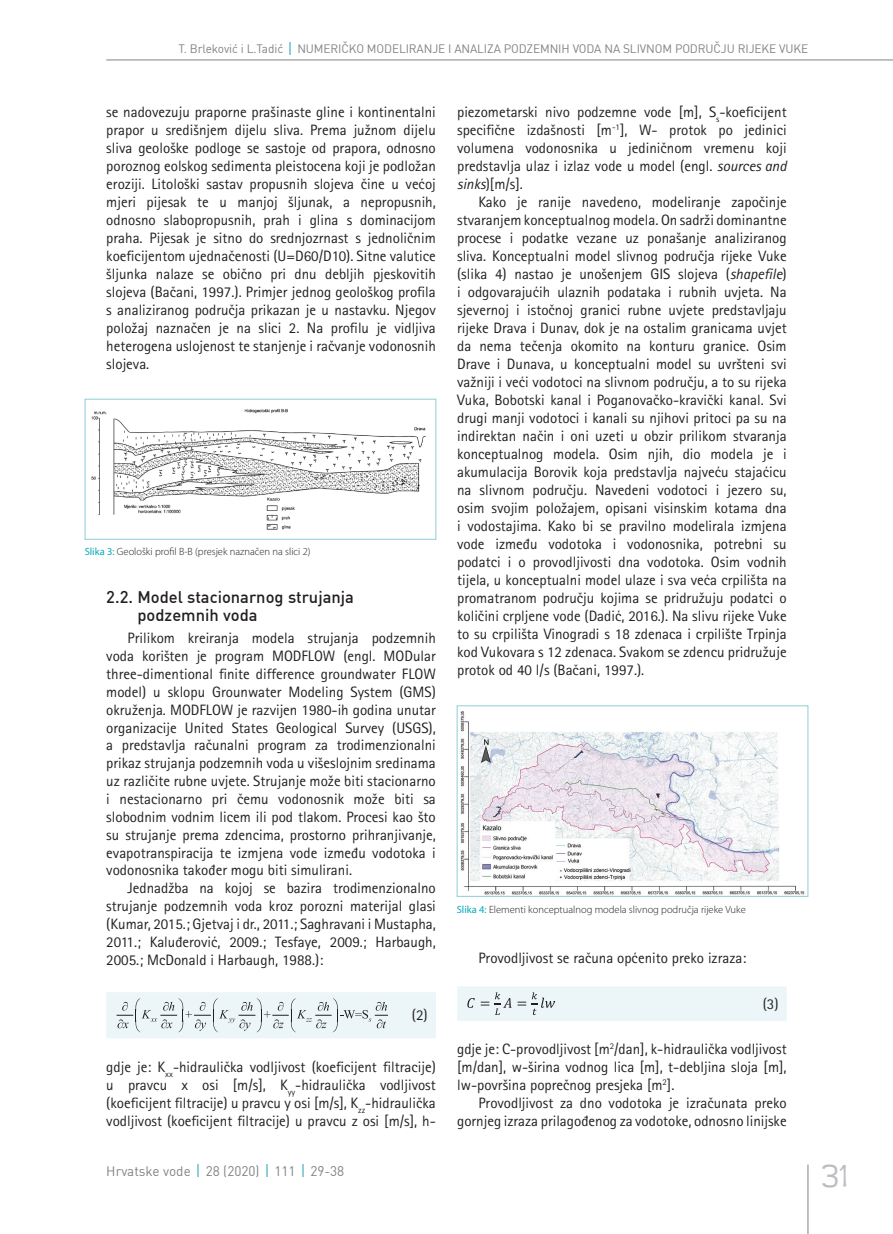
<style>
.page{position:relative;width:893px;height:1234px;background:#fff}
.page>*{position:absolute;margin:0;border:0;box-sizing:border-box;transform-origin:0 0}
.t1{font:300 36px "Teen";color:#bcbdc0}
.NASLOV_1_1{font:700 16.5px/18px "DINLT";color:#231f20}
.OSNOVNI_TEKST_10-12{font:15px/18px "Rotis Sans Serifklemy";color:#231f20;text-align:justify}
.t2{font:13.5px "DIN";color:#808285}
.t3{font:12px "DIN";letter-spacing:-.01em;color:#808285}
.TABLICA{font:300 10.5px "Myriad Pro";color:#231f20}
.s1{font-weight:400;color:#07aab9}
.s2{font-style:italic}
</style>
<div class="page">
<hr style="left:808px;top:1164px;width:1px;height:69px;background:#808285">
<hr style="left:106px;top:60px;width:787px;height:1px;background:#808285">
<svg style="left:198px;top:1164px;width:1px;height:12px"></svg>
<svg style="left:266px;top:1164px;width:2px;height:12px"></svg>
<svg style="left:302px;top:1164px;width:2px;height:12px"></svg>
<svg style="left:290px;top:42px;width:1px;height:12px"></svg>
<svg style="left:106px;top:992px;width:330px;height:46px;background:#e3ecee"></svg>
<div style="left:457px;top:986px;width:330px;height:34px;background:#ecf6f8"></div>
<img style="left:91px;top:408px;width:335px;height:122px">
<div style="left:85px;top:399px;width:351px;height:140px;border:1px solid #90cdd7"></div>
<img style="left:460px;top:711px;width:345px;height:183px">
<div style="left:457px;top:705px;width:351px;height:191px;border:1px solid #90cdd7"></div>
<p class="t3" style="left:178px;top:41px;width:631px">T. Brleković i L.Tadić NUMERIČKO MODELIRANJE I ANALIZA PODZEMNIH VODA NA SLIVNOM PODRUČJU RIJEKE VUKE</p>
<p class="OSNOVNI_TEKST_10-12" style="left:106px;top:102px;width:331px">se nadovezuju praporne prašinaste gline i kontinentalni prapor u središnjem dijelu sliva. Prema južnom dijelu sliva geološke podloge se sastoje od prapora, odnosno poroznog eolskog sedimenta pleistocena koji je podložan eroziji. Litološki sastav propusnih slojeva čine u većoj mjeri pijesak te u manjoj šljunak, a nepropusnih, odnosno slabopropusnih, prah i glina s dominacijom praha. Pijesak je sitno do srednjozrnast s jednoličnim koeficijentom ujednačenosti (U=D60/D10). Sitne valutice šljunka nalaze se obično pri dnu debljih pjeskovitih slojeva (Bačani, 1997.). Primjer jednog geološkog profila s analiziranog područja prikazan je u nastavku. Njegov položaj naznačen je na slici 2. Na profilu je vidljiva heterogena uslojenost te stanjenje i račvanje vodonosnih slojeva.</p>
<p class="TABLICA" style="left:85px;top:544px;width:227px"><span class="s1">Slika 3:</span> Geološki profil B-B (presjek naznačen na slici 2)</p>
<p class="NASLOV_1_1" style="left:137px;top:587px;width:218px;text-indent:-31px">2.2. Model stacionarnog strujanja podzemnih voda</p>
<p class="OSNOVNI_TEKST_10-12" style="left:106px;top:629px;width:331px;text-indent:21px">Prilikom kreiranja modela strujanja podzemnih voda korišten je program MODFLOW (engl. MODular three-dimentional finite difference groundwater FLOW model) u sklopu Grounwater Modeling System (GMS) okruženja. MODFLOW je razvijen 1980-ih godina unutar organizacije United States Geological Survey (USGS), a predstavlja računalni program za trodimenzionalni prikaz strujanja podzemnih voda u višeslojnim sredinama uz različite rubne uvjete. Strujanje može biti stacionarno i nestacionarno pri čemu vodonosnik može biti sa slobodnim vodnim licem ili pod tlakom. Procesi kao što su strujanje prema zdencima, prostorno prihranjivanje, evapotranspiracija te izmjena vode između vodotoka i vodonosnika također mogu biti simulirani.</p>
<p class="OSNOVNI_TEKST_10-12" style="left:106px;top:879px;width:331px;text-indent:21px">Jednadžba na kojoj se bazira trodimenzionalno strujanje podzemnih voda kroz porozni materijal glasi (Kumar, 2015.; Gjetvaj i dr., 2011.; Saghravani i Mustapha, 2011.; Kaluđerović, 2009.; Tesfaye, 2009.; Harbaugh, 2005.; McDonald i Harbaugh, 1988.):</p>
<p class="OSNOVNI_TEKST_10-12" style="left:412px;top:1005px;width:17px">(2)</p>
<p class="OSNOVNI_TEKST_10-12" style="left:106px;top:1057px;width:331px">gdje je: K<sub>xx</sub>-hidraulička vodljivost (koeficijent filtracije) u pravcu x osi [m/s], K<sub>yy</sub>-hidraulička vodljivost (koeficijent filtracije) u pravcu y osi [m/s], K<sub>zz</sub>-hidraulička vodljivost (koeficijent filtracije) u pravcu z osi [m/s], h-</p>
<p class="t2" style="left:106px;top:1161px;width:240px">Hrvatske vode 28 (2020) 111 29-38</p>
<p class="OSNOVNI_TEKST_10-12" style="left:457px;top:102px;width:331px">piezometarski nivo podzemne vode [m], S<sub>s</sub>-koeficijent specifične izdašnosti [m<sup>-1</sup>], W- protok po jedinici volumena vodonosnika u jediničnom vremenu koji predstavlja ulaz i izlaz vode u model (engl. <span class="s2">sources and sinks</span>)[m/s].</p>
<p class="OSNOVNI_TEKST_10-12" style="left:457px;top:192px;width:331px;text-indent:21px">Kako je ranije navedeno, modeliranje započinje stvaranjem konceptualnog modela. On sadrži dominantne procese i podatke vezane uz ponašanje analiziranog sliva. Konceptualni model slivnog područja rijeke Vuke (slika 4) nastao je unošenjem GIS slojeva (<span class="s2">shapefile</span>) i odgovarajućih ulaznih podataka i rubnih uvjeta. Na sjevernoj i istočnoj granici rubne uvjete predstavljaju rijeke Drava i Dunav, dok je na ostalim granicama uvjet da nema tečenja okomito na konturu granice. Osim Drave i Dunava, u konceptualni model su uvršteni svi važniji i veći vodotoci na slivnom području, a to su rijeka Vuka, Bobotski kanal i Poganovačko-kravički kanal. Svi drugi manji vodotoci i kanali su njihovi pritoci pa su na indirektan način i oni uzeti u obzir prilikom stvaranja konceptualnog modela. Osim njih, dio modela je i akumulacija Borovik koja predstavlja najveću stajaćicu na slivnom području. Navedeni vodotoci i jezero su, osim svojim položajem, opisani visinskim kotama dna i vodostajima. Kako bi se pravilno modelirala izmjena vode između vodotoka i vodonosnika, potrebni su podatci i o provodljivosti dna vodotoka. Osim vodnih tijela, u konceptualni model ulaze i sva veća crpilišta na promatranom području kojima se pridružuju podatci o količini crpljene vode (Dadić, 2016.). Na slivu rijeke Vuke to su crpilišta Vinogradi s 18 zdenaca i crpilište Trpinja kod Vukovara s 12 zdenaca. Svakom se zdencu pridružuje protok od 40 l/s (Bačani, 1997.).</p>
<p class="TABLICA" style="left:457px;top:902px;width:291px"><span class="s1">Slika 4:</span> Elementi konceptualnog modela slivnog područja rijeke Vuke</p>
<p class="OSNOVNI_TEKST_10-12" style="left:478px;top:948px;width:269px">Provodljivost se računa općenito preko izraza:</p>
<p class="OSNOVNI_TEKST_10-12" style="left:763px;top:994px;width:17px">(3)</p>
<p class="OSNOVNI_TEKST_10-12" style="left:457px;top:1039px;width:331px">gdje je: C-provodljivost [m<sup>2</sup>/dan], k-hidraulička vodljivost [m/dan], w-širina vodnog lica [m], t-debljina sloja [m], lw-površina poprečnog presjeka [m<sup>2</sup>].</p>
<p class="OSNOVNI_TEKST_10-12" style="left:457px;top:1093px;width:331px;text-align:right">Provodljivost za dno vodotoka je izračunata preko gornjeg izraza prilagođenog za vodotoke, odnosno linijske</p>
<h1 class="t1" style="left:821px;top:1156px;width:28px">31</h1>
</div>
